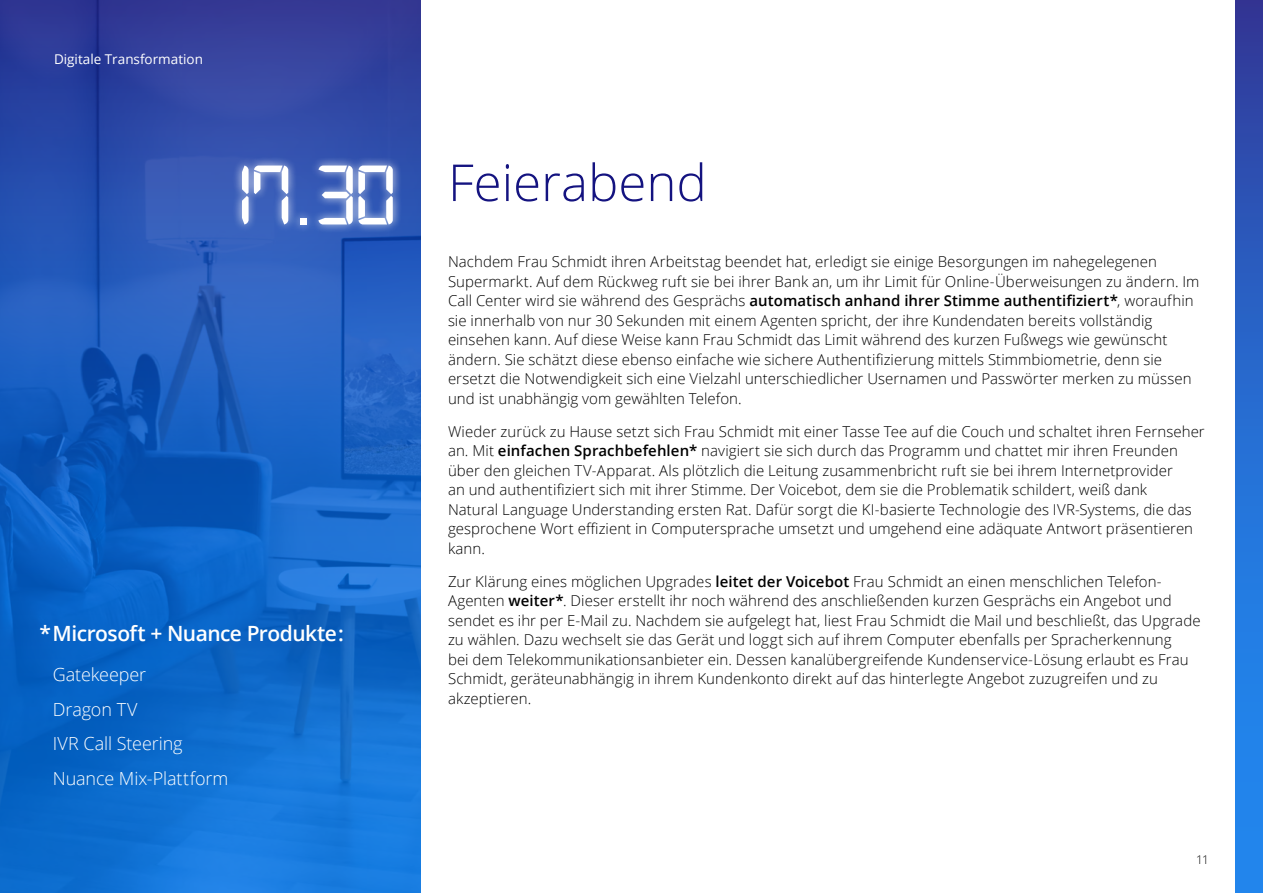
<style>
.page{position:relative;width:1263px;height:893px;background:#fff}
.page>*{position:absolute;margin:0;border:0;box-sizing:border-box;transform-origin:0 0}
.t1{font:90px "Digital 7 Mono";color:#fff}
.t2{font:300 51px "Open Sans";color:#141380}
.t3{font:600 21px "Open Sans";letter-spacing:-.025em;color:#fff}
.t4{font:300 18px/34.5px "Open Sans";letter-spacing:-.005em;color:#fff}
.t5{font:300 15px/19.5px "Open Sans";letter-spacing:.005em;color:#000}
.t6{font:13.5px "Open Sans";color:#fff}
.t7{font:300 12px "Open Sans";color:#000}
.s1{font-weight:600}
</style>
<div class="page">
<svg style="left:0;top:0;width:421px;height:893px;background:#1b5ebf"></svg>
<div style="left:1236px;top:0;width:27px;height:893px;background:linear-gradient(to bottom,#3040a0,#1f93fb)"></div>
<div style="left:232px;top:156px;width:171px;height:78px;background:#fff;opacity:.75"></div>
<p class="t6" style="left:54px;top:50px;width:150px">Digitale Transformation</p>
<h1 class="t1" style="left:211px;top:156px;width:187px">17.30</h1>
<h3 class="t3" style="left:40px;top:619px;width:306px">*Microsoft + Nuance Produkte:</h3>
<p class="t4" style="left:53px;top:657px;width:177px">Gatekeeper<br>Dragon TV<br>IVR Call Steering<br>Nuance Mix-Plattform</p>
<h2 class="t2" style="left:448px;top:148px;width:260px">Feierabend</h2>
<p class="t5" style="left:448px;top:251px;width:753px">Nachdem Frau Schmidt ihren Arbeitstag beendet hat, erledigt sie einige Besorgungen im nahegelegenen Supermarkt. Auf dem Rückweg ruft sie bei ihrer Bank an, um ihr Limit für Online-Überweisungen zu ändern. Im Call Center wird sie während des Gesprächs <span class="s1">automatisch anhand ihrer Stimme authentifiziert*</span>, woraufhin sie innerhalb von nur 30 Sekunden mit einem Agenten spricht, der ihre Kundendaten bereits vollständig einsehen kann. Auf diese Weise kann Frau Schmidt das Limit während des kurzen Fußwegs wie gewünscht ändern. Sie schätzt diese ebenso einfache wie sichere Authentifizierung mittels Stimmbiometrie, denn sie ersetzt die Notwendigkeit sich eine Vielzahl unterschiedlicher Usernamen und Passwörter merken zu müssen und ist unabhängig vom gewählten Telefon.</p>
<p class="t5" style="left:448px;top:421px;width:758px">Wieder zurück zu Hause setzt sich Frau Schmidt mit einer Tasse Tee auf die Couch und schaltet ihren Fernseher an. Mit <span class="s1">einfachen Sprachbefehlen*</span> navigiert sie sich durch das Programm und chattet mir ihren Freunden über den gleichen TV-Apparat. Als plötzlich die Leitung zusammenbricht ruft sie bei ihrem Internetprovider<br>an und authentifiziert sich mit ihrer Stimme. Der Voicebot, dem sie die Problematik schildert, weiß dank<br>Natural Language Understanding ersten Rat. Dafür sorgt die KI-basierte Technologie des IVR-Systems, die das gesprochene Wort effizient in Computersprache umsetzt und umgehend eine adäquate Antwort präsentieren kann.</p>
<p class="t5" style="left:448px;top:571px;width:754px">Zur Klärung eines möglichen Upgrades <span class="s1">leitet der Voicebot</span> Frau Schmidt an einen menschlichen Telefon-Agenten <span class="s1">weiter*</span>. Dieser erstellt ihr noch während des anschließenden kurzen Gesprächs ein Angebot und sendet es ihr per E-Mail zu. Nachdem sie aufgelegt hat, liest Frau Schmidt die Mail und beschließt, das Upgrade zu wählen. Dazu wechselt sie das Gerät und loggt sich auf ihrem Computer ebenfalls per Spracherkennung<br>bei dem Telekommunikationsanbieter ein. Dessen kanalübergreifende Kundenservice-Lösung erlaubt es Frau Schmidt, geräteunabhängig in ihrem Kundenkonto direkt auf das hinterlegte Angebot zuzugreifen und zu akzeptieren.</p>
<p class="t7" style="left:1196px;top:851px;width:14px">11</p>
</div>
